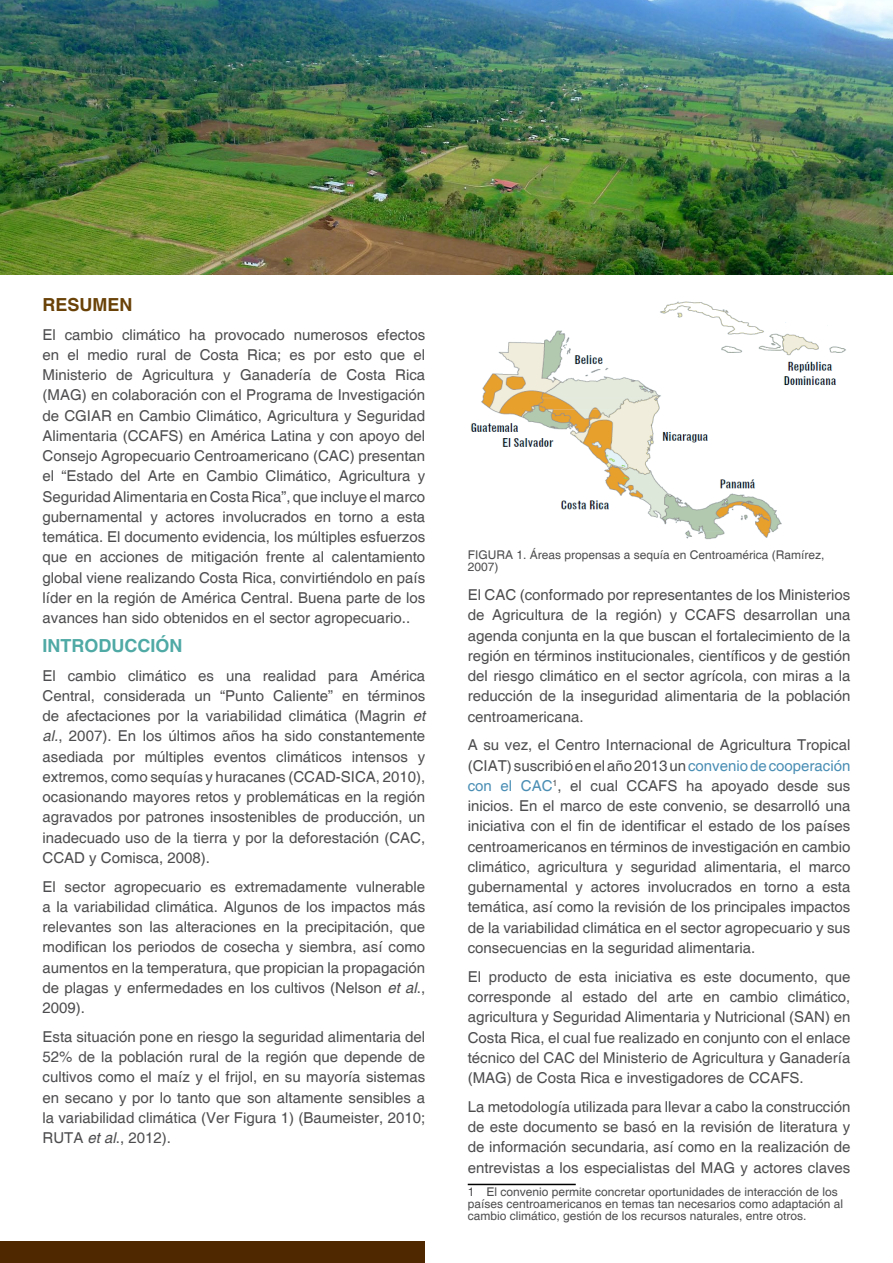
<style>
.page{position:relative;width:893px;height:1263px;background:#fff}
.page>*{position:absolute;margin:0;border:0;box-sizing:border-box;transform-origin:0 0}
.t1{font:700 18px "Helvetica";color:#4fa9a5}
.t2{font:700 18px "Helvetica";color:#6a4208}
.t3{font:15px/20.2px "Helvetica";color:#4d4d4f;text-align:justify}
.t4{font:12px/12px "Helvetica";color:#4d4d4f}
.s1{font-style:italic}
.s2{color:#4a8eb4}
</style>
<div class="page">
<img style="left:0;top:0;width:893px;height:274px">
<hr style="left:468px;top:1184px;width:108px;height:1px;background:#000">
<div style="left:0;top:1242px;width:424px;height:21px;background:#4f2800"></div>
<img style="left:470px;top:301px;width:376px;height:239px">
<p class="t2" style="left:43px;top:293px;width:91px">RESUMEN</p>
<p class="t3" style="left:43px;top:325px;width:384px">El cambio climático ha provocado numerosos efectos en el medio rural de Costa Rica; es por esto que el Ministerio de Agricultura y Ganadería de Costa Rica (MAG) en colaboración con el Programa de Investigación de CGIAR en Cambio Climático, Agricultura y Seguridad Alimentaria (CCAFS) en América Latina y con apoyo del Consejo Agropecuario Centroamericano (CAC) presentan el “Estado del Arte en Cambio Climático, Agricultura y Seguridad Alimentaria en Costa Rica”, que incluye el marco gubernamental y actores involucrados en torno a esta temática. El documento evidencia, los múltiples esfuerzos que en acciones de mitigación frente al calentamiento global viene realizando Costa Rica, convirtiéndolo en país líder en la región de América Central. Buena parte de los avances han sido obtenidos en el sector agropecuario..</p>
<p class="t1" style="left:43px;top:634px;width:83px">INTRODUCC</p>
<p class="t1" style="left:151px;top:634px;width:31px">IÓN</p>
<p class="t3" style="left:43px;top:666px;width:384px">El cambio climático es una realidad para América Central, considerada un “Punto Caliente” en términos de afectaciones por la variabilidad climática (Magrin <span class="s1">et al.</span>, 2007). En los últimos años ha sido constantemente asediada por múltiples eventos climáticos intensos y extremos, como sequías y huracanes (CCAD-SICA, 2010), ocasionando mayores retos y problemáticas en la región agravados por patrones insostenibles de producción, un inadecuado uso de la tierra y por la deforestación (CAC, CCAD y Comisca, 2008).</p>
<p class="t3" style="left:43px;top:877px;width:384px">El sector agropecuario es extremadamente vulnerable a la variabilidad climática. Algunos de los impactos más relevantes son las alteraciones en la precipitación, que modifican los periodos de cosecha y siembra, así como aumentos en la temperatura, que propician la propagación de plagas y enfermedades en los cultivos (Nelson <span class="s1">et al</span>., 2009).</p>
<p class="t3" style="left:43px;top:1027px;width:384px">Esta situación pone en riesgo la seguridad alimentaria del 52% de la población rural de la región que depende de cultivos como el maíz y el frijol, en su mayoría sistemas en secano y por lo tanto que son altamente sensibles a la variabilidad climática (Ver Figura 1) (Baumeister, 2010; RUTA <span class="s1">et al</span>., 2012).</p>
<p class="t4" style="left:468px;top:550px;width:358px">FIGURA 1. Áreas propensas a sequía en Centroamérica (Ramírez,<br>2007)</p>
<p class="t3" style="left:468px;top:585px;width:384px">El CAC (conformado por representantes de los Ministerios de Agricultura de la región) y CCAFS desarrollan una agenda conjunta en la que buscan el fortalecimiento de la región en términos institucionales, científicos y de gestión del riesgo climático en el sector agrícola, con miras a la reducción de la inseguridad alimentaria de la población centroamericana.</p>
<p class="t3" style="left:468px;top:736px;width:384px">A su vez, el Centro Internacional de Agricultura Tropical (CIAT) suscribió en el año 2013 un <span class="s2">convenio de cooperación con el CAC</span><sup>1</sup>, el cual CCAFS ha apoyado desde sus inicios. En el marco de este convenio, se desarrolló una iniciativa con el fin de identificar el estado de los países centroamericanos en términos de investigación en cambio climático, agricultura y seguridad alimentaria, el marco gubernamental y actores involucrados en torno a esta temática, así como la revisión de los principales impactos de la variabilidad climática en el sector agropecuario y sus consecuencias en la seguridad alimentaria.</p>
<p class="t3" style="left:468px;top:967px;width:384px">El producto de esta iniciativa es este documento, que corresponde al estado del arte en cambio climático, agricultura y Seguridad Alimentaria y Nutricional (SAN) en Costa Rica, el cual fue realizado en conjunto con el enlace técnico del CAC del Ministerio de Agricultura y Ganadería (MAG) de Costa Rica e investigadores de CCAFS.</p>
<p class="t3" style="left:468px;top:1097px;width:384px">La metodología utilizada para llevar a cabo la construcción de este documento se basó en la revisión de literatura y de información secundaria, así como en la realización de entrevistas a los especialistas del MAG y actores claves</p>
<p class="t4" style="left:468px;top:1187px;width:377px">1 El convenio permite concretar oportunidades de interacción de los países centroamericanos en temas tan necesarios como adaptación al cambio climático, gestión de los recursos naturales, entre otros.</p>
</div>
